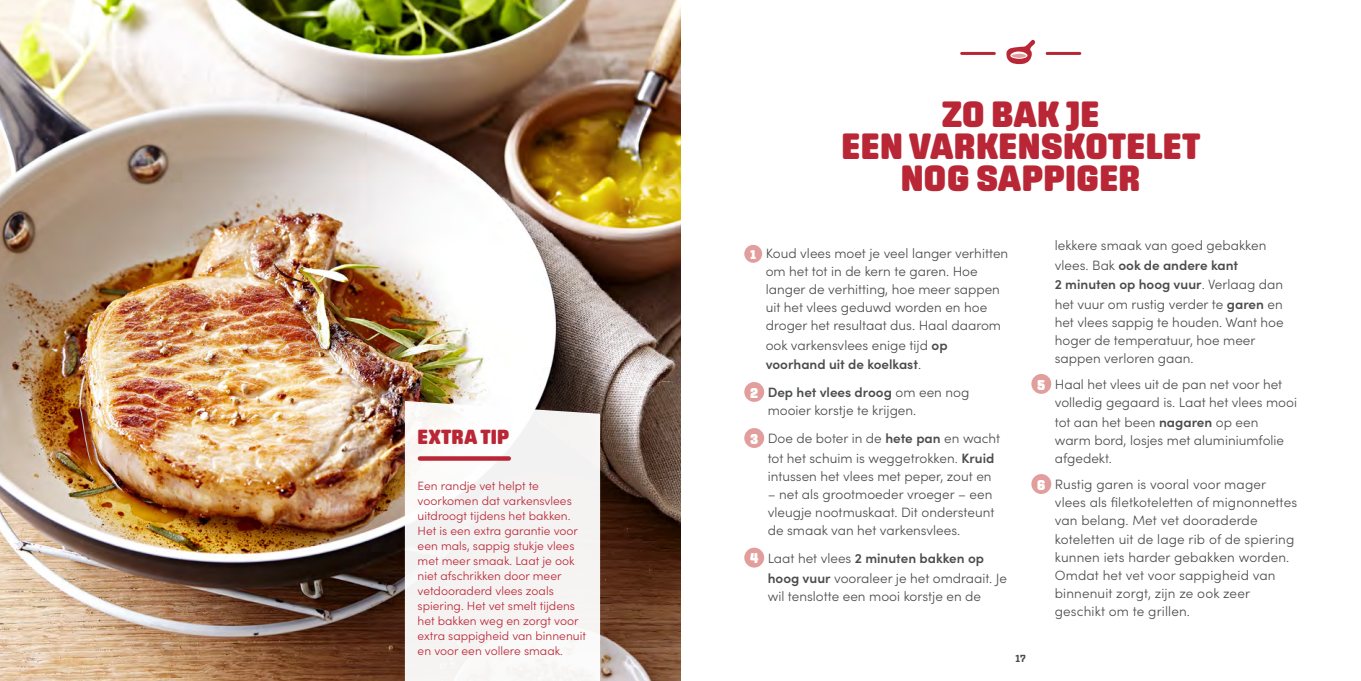
<style>
.page{position:relative;width:1361px;height:681px;background:#fff}
.page>*{position:absolute;margin:0;border:0;box-sizing:border-box;transform-origin:0 0}
.Headlines{font:900 37.5px/32.1px "Center";color:#b92736;text-align:center}
.Headlines-2{font:900 21px "Center";color:#b92736}
.Headlines-3{font:900 14.55px "Center";color:#fff}
.Body{font:300 13.5px/18px "Sofia Pro";color:#4b4c4d}
.Headlines-4{font:900 13.05px "Center";color:#fff}
.Body-2{font:300 12px/15px "Sofia Pro";color:#b92736}
.t1{font:700 10.5px "Center";color:#4b4c4d}
.s1{font-weight:600}
</style>
<div class="page">
<img style="left:0;top:0;width:680px;height:680px">
<div style="left:744px;top:245px;width:18px;height:18px;background:#e29e9d;border-radius:50%"></div>
<div style="left:744px;top:382px;width:20px;height:20px;background:#e29e9d;border-radius:50%"></div>
<div style="left:744px;top:428px;width:20px;height:20px;background:#e29e9d;border-radius:50%"></div>
<div style="left:744px;top:547px;width:20px;height:20px;background:#e29e9d;border-radius:50%"></div>
<div style="left:1031px;top:374px;width:20px;height:19px;background:#e29e9d;border-radius:50%"></div>
<div style="left:1031px;top:474px;width:20px;height:19px;background:#e29e9d;border-radius:50%"></div>
<svg style="left:405px;top:401px;width:195px;height:279px;fill:#f6f4f3"></svg>
<svg style="left:420px;top:456px;width:89px;height:4px"></svg>
<hr style="left:961px;top:52px;width:33px;height:3px;background:#b92736">
<hr style="left:1047px;top:52px;width:33px;height:3px;background:#b92736">
<svg style="left:1006px;top:39px;width:29px;height:25px"></svg>
<p class="Headlines-2" style="left:418px;top:425px;width:93px">EXTRA TIP</p>
<p class="Body-2" style="left:418px;top:477px;width:170px">Een randje vet helpt te voorkomen dat varkensvlees uitdroogt tijdens het bakken.<br>Het is een extra garantie voor een mals, sappig stukje vlees met meer smaak. Laat je ook niet afschrikken door meer vetdooraderd vlees zoals spiering. Het vet smelt tijdens het bakken weg en zorgt voor extra sappigheid van binnenuit en voor een vollere smaak.</p>
<p class="Headlines" style="left:841px;top:97px;width:360px">ZO BAK JE<br>EEN VARKENSKOTELET<br>NOG SAPPIGER</p>
<p class="Headlines-4" style="left:750px;top:247px;width:7px">1</p>
<p class="Body" style="left:766px;top:244px;width:244px">Koud vlees moet je veel langer verhitten om het tot in de kern te garen. Hoe langer de verhitting, hoe meer sappen uit het vlees geduwd worden en hoe droger het resultaat dus. Haal daarom</p>
<p class="Body" style="left:766px;top:334px;width:183px;line-height:19.5px">ook varkensvlees enige tijd <span class="s1">op voorhand uit de koelkast</span>.</p>
<p class="Headlines-3" style="left:750px;top:384px;width:10px">2</p>
<p class="Body" style="left:768px;top:383px;width:203px"><span class="s1">Dep het vlees droog</span> om een nog mooier korstje te krijgen.</p>
<p class="Headlines-3" style="left:750px;top:430px;width:10px">3</p>
<p class="Body" style="left:768px;top:428px;width:234px;line-height:19.5px">Doe de boter in de <span class="s1">hete pan</span> en wacht tot het schuim is weggetrokken. <span class="s1">Kruid</span></p>
<p class="Body" style="left:768px;top:466px;width:225px">intussen het vlees met peper, zout en</p>
<p class="Body" style="left:768px;top:484px;width:228px">– net als grootmoeder vroeger – een vleugje nootmuskaat. Dit ondersteunt de smaak van het varkensvlees.</p>
<p class="Headlines-3" style="left:750px;top:550px;width:10px">4</p>
<p class="Body" style="left:768px;top:547px;width:241px;line-height:19.5px">Laat het vlees <span class="s1">2 minuten bakken op hoog vuur</span> vooraleer je het omdraait. Je</p>
<p class="Body" style="left:768px;top:586px;width:215px">wil tenslotte een mooi korstje en de</p>
<p class="Body" style="left:1055px;top:235px;width:230px;line-height:19.5px">lekkere smaak van goed gebakken vlees. Bak <span class="s1">ook de andere kant<br>2 minuten op hoog vuur</span>. Verlaag dan het vuur om rustig verder te <span class="s1">garen</span> en</p>
<p class="Body" style="left:1055px;top:312px;width:230px">het vlees sappig te houden. Want hoe hoger de temperatuur, hoe meer sappen verloren gaan.</p>
<p class="Headlines-3" style="left:1037px;top:376px;width:10px">5</p>
<p class="Body" style="left:1055px;top:374px;width:244px">Haal het vlees uit de pan net voor het volledig gegaard is. Laat het vlees mooi</p>
<p class="Body" style="left:1055px;top:412px;width:231px">tot aan het been <span class="s1">nagaren</span> op een warm bord, losjes met aluminiumfolie afgedekt.</p>
<p class="Headlines-3" style="left:1037px;top:476px;width:10px">6</p>
<p class="Body" style="left:1055px;top:474px;width:244px">Rustig garen is vooral voor mager vlees als filetkoteletten of mignonnettes van belang. Met vet dooraderde koteletten uit de lage rib of de spiering kunnen iets harder gebakken worden.<br>Omdat het vet voor sappigheid van binnenuit zorgt, zijn ze ook zeer geschikt om te grillen.</p>
<p class="t1" style="left:1015px;top:652px;width:12px">17</p>
</div>
